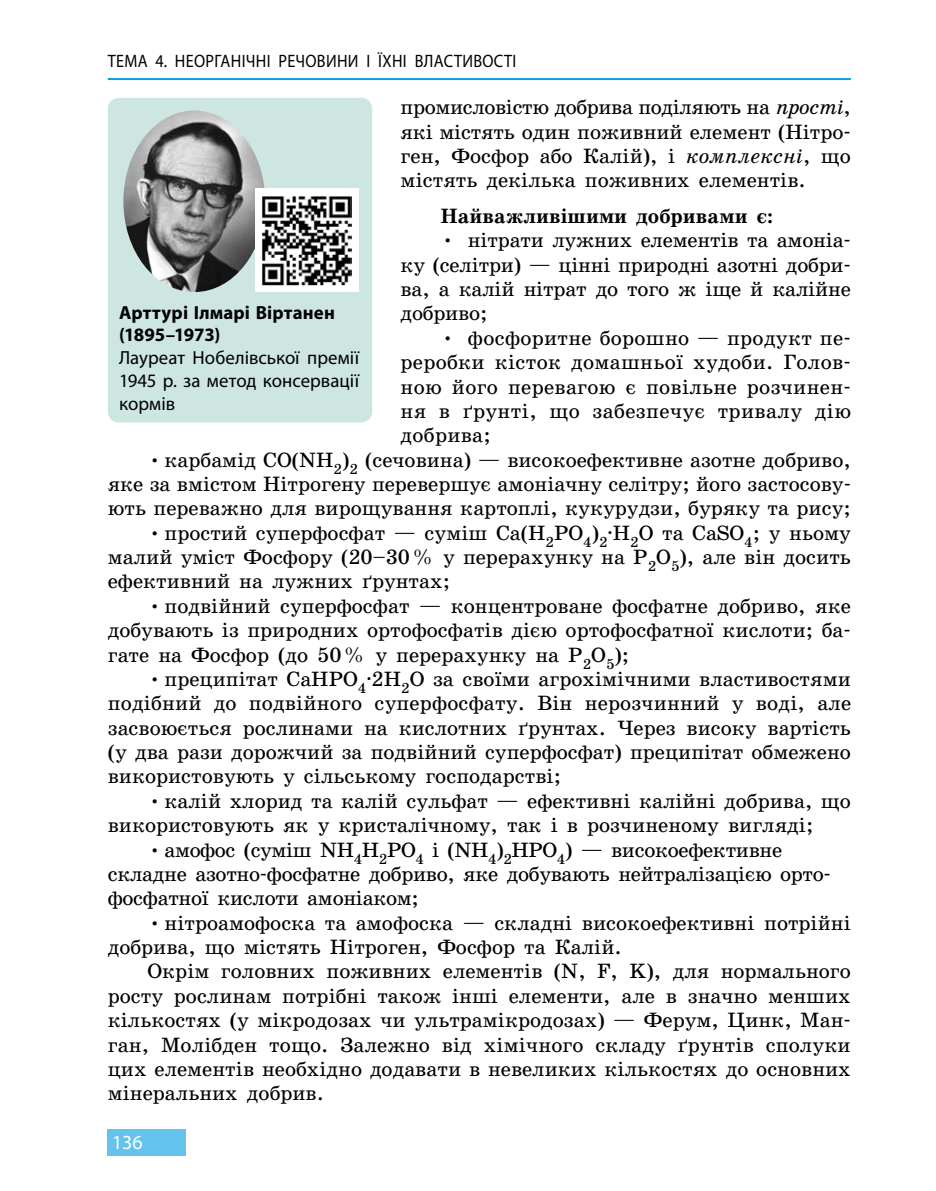
<style>
.page{position:relative;width:936px;height:1191px;background:#fff}
.page>*{position:absolute;margin:0;border:0;box-sizing:border-box;transform-origin:0 0}
.t1{font:21px/24.4px "School Book C";color:#000;text-align:justify}
.t2{font:700 21px "School Book C";color:#000}
.t3{font:20px "Myriad Pro";color:#fff}
.t4{font:19px/22.8px "Myriad Pro";color:#000;text-align:justify}
.t5{font:700 19px/22.8px "Myriad Pro";letter-spacing:.005em;color:#000}
.t6{font:18px "Myriad Pro";letter-spacing:.02em;color:#000;scale:.9 1}
.s1{font-style:italic}
</style>
<div class="page">
<hr style="left:108px;top:78px;width:742px;height:2px;background:#00a2e3">
<div style="left:107px;top:1129px;width:79px;height:27px;background:#64c3ed"></div>
<div style="left:108px;top:98px;width:264px;height:324px;background:#cde6e2;border-radius:11px"></div>
<img style="left:123px;top:111px;width:142px;height:181px">
<div style="left:255px;top:189px;width:103px;height:103px;background:#fff"></div>
<img style="left:262px;top:196px;width:90px;height:89px">
<p class="t6" style="left:108px;top:50px;width:452px">ТЕМА 4. НЕОРГАНІЧНІ РЕЧОВИНИ І ЇХНІ ВЛАСТИВОСТІ</p>
<p class="t1" style="left:400px;top:95px;width:452px">промисловістю добрива поділяють на <span class="s1">прості</span>, які містять один поживний елемент (Нітро&shy;ген, Фосфор або Калій), і <span class="s1">комплексні</span>, що містять декілька поживних елементів.</p>
<p class="t2" style="left:440px;top:205px;width:334px">Найважливішими добривами є:</p>
<p class="t1" style="left:400px;top:228px;width:452px;text-indent:40px">• нітрати лужних елементів та амоніа&shy;ку (селітри) — цінні природні азотні добри&shy;ва, а калій нітрат до того ж іще й калійне добриво;</p>
<p class="t1" style="left:400px;top:326px;width:452px;text-indent:40px">• фосфоритне борошно — продукт пе&shy;реробки кісток домашньої худоби. Голов&shy;ною його перевагою є повільне розчинен&shy;ня в ґрунті, що забезпечує тривалу дію добрива;</p>
<p class="t1" style="left:108px;top:447px;width:744px;text-indent:40px">•карбамід CO(NH<sub>2</sub>)<sub>2</sub> (сечовина) — високоефективне азотне добриво, яке за вмістом Нітрогену перевершує амоніачну селітру; його застосову&shy;ють переважно для вирощування картоплі, кукурудзи, буряку та рису;</p>
<p class="t1" style="left:108px;top:521px;width:744px;text-indent:40px">•простий суперфосфат — суміш Ca(H<sub>2</sub>PO<sub>4</sub>)<sub>2</sub>∙H<sub>2</sub>O та CaSО<sub>4</sub>; у ньому малий уміст Фосфору (20–30% у перерахунку на Р<sub>2</sub>О<sub>5</sub>), але він досить ефективний на лужних ґрунтах;</p>
<p class="t1" style="left:108px;top:594px;width:744px;text-indent:40px">•подвійний суперфосфат — концентроване фосфатне добриво, яке добувають із природних ортофосфатів дією ортофосфатної кислоти; ба&shy;гате на Фосфор (до 50% у перерахунку на Р<sub>2</sub>О<sub>5</sub>);</p>
<p class="t1" style="left:108px;top:667px;width:745px;text-indent:40px">•преципітат CaHPO<sub>4</sub>·2H<sub>2</sub>O за своїми агрохімічними властивостями подібний до подвійного суперфосфату. Він нерозчинний у воді, але засвоюється рослинами на кислотних ґрунтах. Через високу вартість (у два рази дорожчий за подвійний суперфосфат) преципітат обмежено використовують у сільському господарстві;</p>
<p class="t1" style="left:108px;top:788px;width:744px;text-indent:40px">•калій хлорид та калій сульфат — ефективні калійні добрива, що використовують як у кристалічному, так і в розчиненому вигляді;</p>
<p class="t1" style="left:108px;top:837px;width:724px;text-align:left;text-indent:40px">•амофос (суміш NH<sub>4</sub>H<sub>2</sub>PO<sub>4</sub> і (NH<sub>4</sub>)<sub>2</sub>HPO<sub>4</sub>) — високоефективне складне азотно-фосфатне добриво, яке добувають нейтралізацією орто&shy;фосфатної кислоти амоніаком;</p>
<p class="t1" style="left:108px;top:910px;width:744px;text-indent:40px">•нітроамофоска та амофоска — складні високоефективні потрійні добрива, що містять Нітроген, Фосфор та Калій.</p>
<p class="t1" style="left:108px;top:959px;width:744px;text-indent:40px">Окрім головних поживних елементів (N, F, K), для нормального росту рослинам потрібні також інші елементи, але в значно менших кількостях (у мікродозах чи ультрамікродозах) — Ферум, Цинк, Ман&shy;ган, Молібден тощо. Залежно від хімічного складу ґрунтів сполуки цих елементів необхідно додавати в невеликих кількостях до основних мінеральних добрив.</p>
<p class="t5" style="left:119px;top:300px;width:217px">Арттурі Ілмарі Віртанен (1895–1973)</p>
<p class="t4" style="left:119px;top:346px;width:242px">Лауреат Нобелівської премії 1945 р. за метод консервації кормів</p>
<p class="t3" style="left:112px;top:1130px;width:32px">136</p>
</div>
